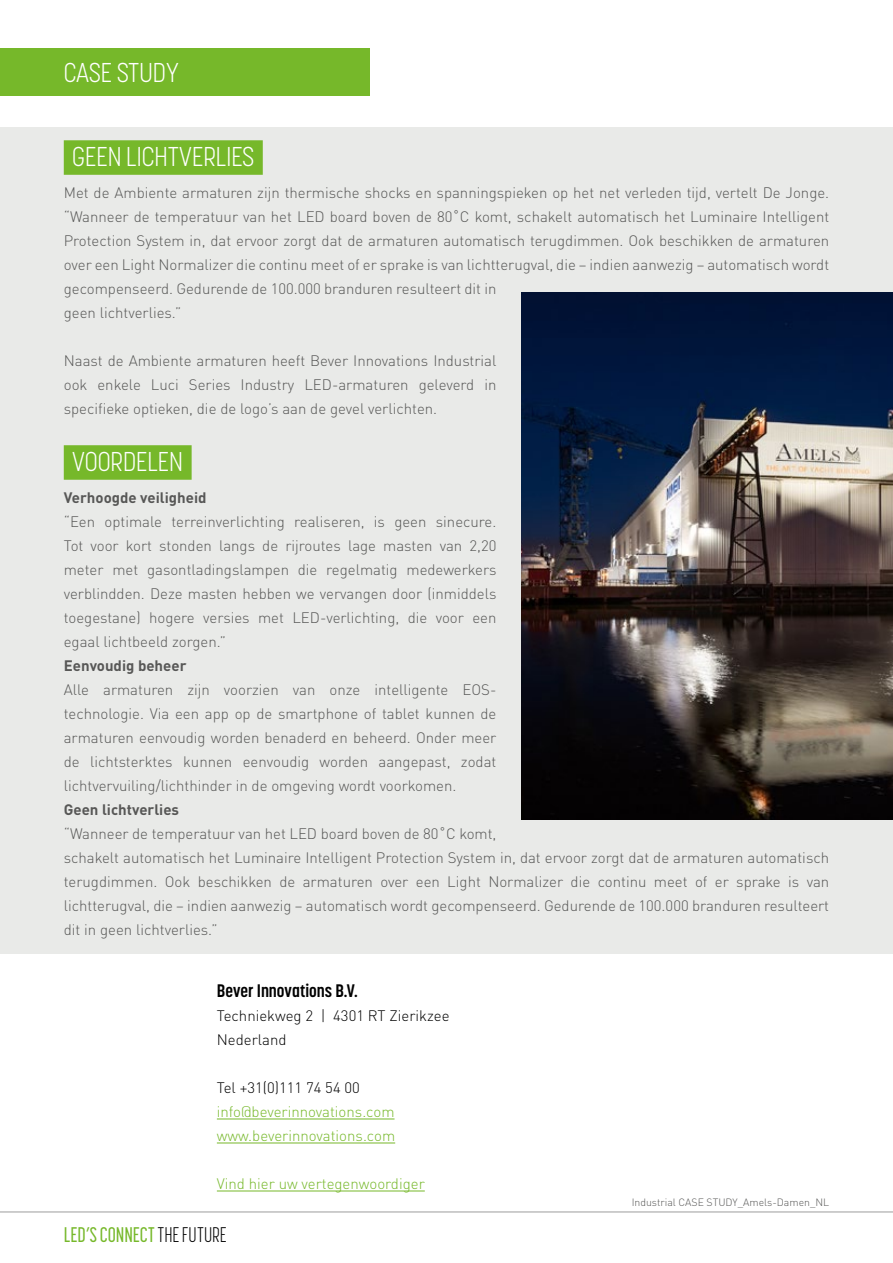
<style>
.page{position:relative;width:893px;height:1263px;background:#fff}
.page>*{position:absolute;margin:0;border:0;box-sizing:border-box;transform-origin:0 0}
.t1{font:300 27px "Korolev Condensed";color:#fff}
.t2{font:500 21px "Korolev Compressed";letter-spacing:-.005em;color:#76b82a}
.t3{font:700 18px "Korolev Condensed";color:#000}
.t4{font:300 15px/24px "DIN Pro";color:#575756;text-align:justify}
.t5{font:300 15px/24px "DIN Pro";color:#76b82a}
.t6{font:300 15px/24px "DIN Pro";color:#000}
.t7{font:700 15px "DIN Pro";color:#575756}
.t8{font:300 10.5px "DIN Pro";color:#575756}
.s1{font-weight:300;color:#000}
</style>
<div class="page">
<div style="left:0;top:128px;width:893px;height:826px;background:#e9eae8"></div>
<div style="left:0;top:48px;width:370px;height:48px;background:#76b82a"></div>
<img style="left:522px;top:293px;width:371px;height:526px">
<div style="left:64px;top:140px;width:199px;height:35px;background:#76b82a"></div>
<div style="left:64px;top:445px;width:128px;height:35px;background:#76b82a"></div>
<hr style="left:217px;top:1119px;width:178px;height:1px;background:#76b82a">
<hr style="left:217px;top:1143px;width:178px;height:1px;background:#76b82a">
<hr style="left:217px;top:1191px;width:208px;height:1px;background:#76b82a">
<hr style="left:0;top:1211px;width:893px;height:1px;background:#9d9d9c">
<h1 class="t1" style="left:64px;top:56px;width:117px">CASE STUDY</h1>
<h1 class="t1" style="left:72px;top:140px;width:183px">GEEN LICHTVERLIES</h1>
<p class="t4" style="left:64px;top:180px;width:767px;text-align:left">Met de Ambiente armaturen zijn thermische shocks en spanningspieken op het net verleden tijd, vertelt De Jonge. “Wanneer de temperatuur van het LED board boven de 80˚C komt, schakelt automatisch het Luminaire Intelligent Protection System in, dat ervoor zorgt dat de armaturen automatisch terugdimmen. Ook beschikken de armaturen over een Light Normalizer die continu meet of er sprake is van lichtterugval, die – indien aanwezig – automatisch wordt gecompenseerd. Gedurende de 100.000 branduren resulteert dit in<br>geen lichtverlies.”</p>
<p class="t4" style="left:64px;top:348px;width:434px">Naast de Ambiente armaturen heeft Bever Innovations Industrial ook enkele Luci Series Industry LED-armaturen geleverd in specifieke optieken, die de logo’s aan de gevel verlichten.</p>
<h1 class="t1" style="left:72px;top:445px;width:112px">VOORDELEN</h1>
<p class="t7" style="left:64px;top:485px;width:144px">Verhoogde veiligheid</p>
<p class="t4" style="left:64px;top:508px;width:434px">“Een optimale terreinverlichting realiseren, is geen sinecure.<br>Tot voor kort stonden langs de rijroutes lage masten van 2,20 meter met gasontladingslampen die regelmatig medewerkers verblindden. Deze masten hebben we vervangen door (inmiddels toegestane) hogere versies met LED-verlichting, die voor een egaal lichtbeeld zorgen.”</p>
<p class="t7" style="left:64px;top:653px;width:124px">Eenvoudig beheer</p>
<p class="t4" style="left:64px;top:676px;width:434px">Alle armaturen zijn voorzien van onze intelligente EOS&shy;technologie. Via een app op de smartphone of tablet kunnen de armaturen eenvoudig worden benaderd en beheerd. Onder meer de lichtsterktes kunnen eenvoudig worden aangepast, zodat lichtvervuiling/lichthinder in de omgeving wordt voorkomen.</p>
<p class="t7" style="left:64px;top:797px;width:117px">Geen lichtverlies</p>
<p class="t4" style="left:64px;top:820px;width:767px;text-align:left">“Wanneer de temperatuur van het LED board boven de 80˚C komt,<br>schakelt automatisch het Luminaire Intelligent Protection System in, dat ervoor zorgt dat de armaturen automatisch terugdimmen. Ook beschikken de armaturen over een Light Normalizer die continu meet of er sprake is van lichtterugval, die – indien aanwezig – automatisch wordt gecompenseerd. Gedurende de 100.000 branduren resulteert dit in geen lichtverlies.”</p>
<p class="t3" style="left:217px;top:980px;width:142px">Bever Innovations B.V.</p>
<p class="t6" style="left:217px;top:1002px;width:234px">Techniekweg 2 | 4301 RT Zierikzee<br>Nederland</p>
<p class="t6" style="left:217px;top:1074px;width:145px">Tel +31(0)111 74 54 00</p>
<p class="t5" style="left:217px;top:1098px;width:180px">info@beverinnovations.com www.beverinnovations.com</p>
<p class="t5" style="left:217px;top:1170px;width:209px">Vind hier uw vertegenwoordiger</p>
<h2 class="t2" style="left:64px;top:1223px;width:164px">LED’S CONNECT<span class="s1">THE FUTURE</span></h2>
<p class="t8" style="left:632px;top:1194px;width:199px">Industrial CASE STUDY_Amels-Damen_NL</p>
</div>
